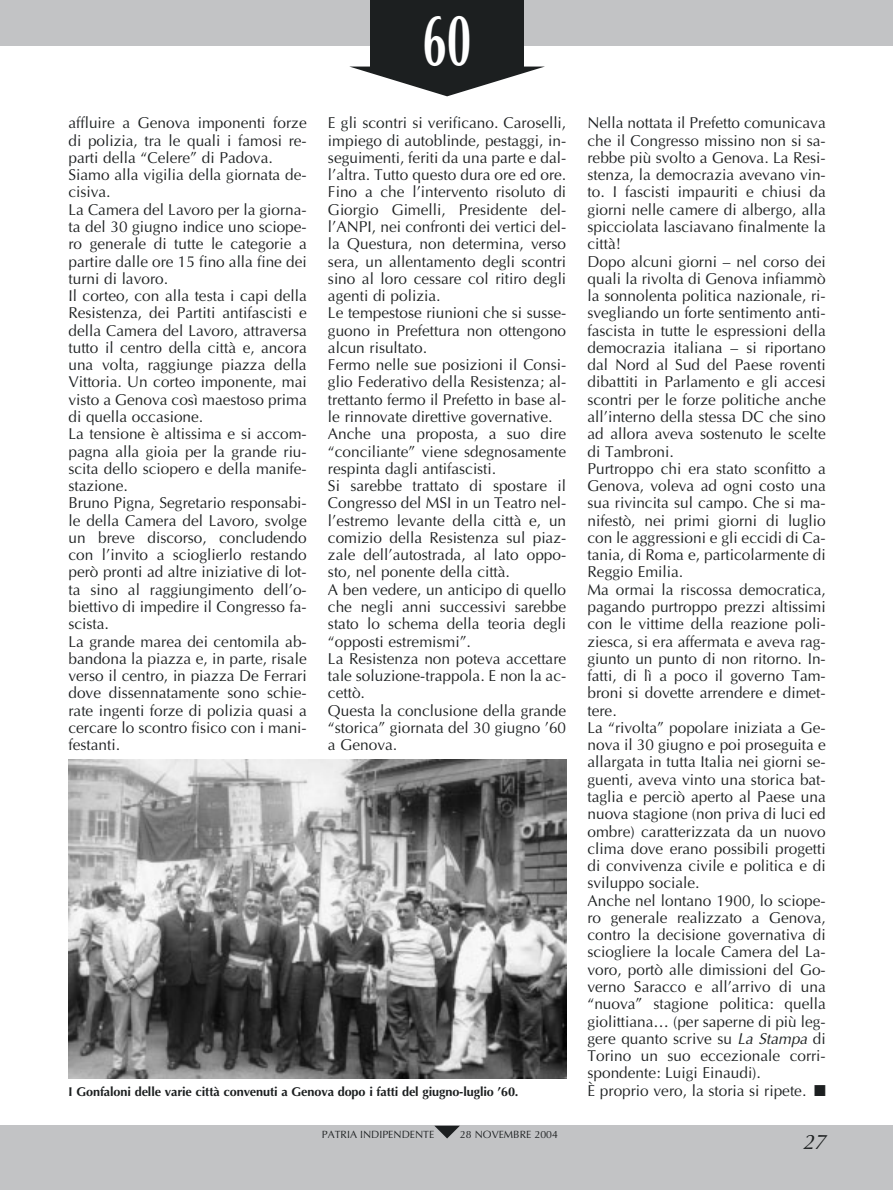
<style>
.page{position:relative;width:893px;height:1190px;background:#fff}
.page>*{position:absolute;margin:0;border:0;box-sizing:border-box;transform-origin:0 0}
.t1{font:700 73.35px "Optima";color:#fff;scale:.59 1}
.t2{font:italic 21px "Optima";color:#1c1f20}
.t3{font:15.75px/17.2px "Optima";color:#1c1f20}
.t4{font:700 12.75px "Optima";letter-spacing:-.01em;color:#1c1f20}
.t5{font:10.5px "Optima";color:#1c1f20}
.s1{font-style:italic}
</style>
<div class="page">
<div style="left:0;top:0;width:892px;height:45px;background:#c2c3c5"></div>
<div style="left:0;top:1125px;width:892px;height:65px;background:#c2c3c5"></div>
<svg style="left:434px;top:1125px;width:26px;height:13px"></svg>
<img style="left:68px;top:760px;width:498px;height:318px">
<div style="left:370px;top:0;width:153px;height:67px;background:#1c1f20"></div>
<svg style="left:351px;top:67px;width:192px;height:29px"></svg>
<h1 class="t1" style="left:423px;top:10px;width:83px">60</h1>
<p class="t3" style="left:68px;top:116px;width:240px">affluire a Genova imponenti forze di polizia, tra le quali i famosi re&shy;parti della “Celere” di Padova.<br>Siamo alla vigilia della giornata de&shy;cisiva.<br>La Camera del Lavoro per la giorna&shy;ta del 30 giugno indice uno sciope&shy;ro generale di tutte le categorie a partire dalle ore 15 fino alla fine dei turni di lavoro.<br>Il corteo, con alla testa i capi della<br>Resistenza, dei Partiti antifascisti e della Camera del Lavoro, attraversa tutto il centro della città e, ancora una volta, raggiunge piazza della<br>Vittoria. Un corteo imponente, mai visto a Genova così maestoso prima di quella occasione.<br>La tensione è altissima e si accom&shy;pagna alla gioia per la grande riu&shy;scita dello sciopero e della manife&shy;stazione.<br>Bruno Pigna, Segretario responsabi&shy;le della Camera del Lavoro, svolge un breve discorso, concludendo con l’invito a scioglierlo restando però pronti ad altre iniziative di lot&shy;ta sino al raggiungimento dell’o&shy;biettivo di impedire il Congresso fa&shy;scista.<br>La grande marea dei centomila ab&shy;bandona la piazza e, in parte, risale verso il centro, in piazza De Ferrari dove dissennatamente sono schie&shy;rate ingenti forze di polizia quasi a cercare lo scontro fisico con i mani&shy;festanti.</p>
<p class="t3" style="left:328px;top:116px;width:240px">E gli scontri si verificano. Caroselli, impiego di autoblinde, pestaggi, in&shy;seguimenti, feriti da una parte e dal&shy;l’altra. Tutto questo dura ore ed ore.<br>Fino a che l’intervento risoluto di<br>Giorgio Gimelli, Presidente del&shy;l’ANPI, nei confronti dei vertici del&shy;la Questura, non determina, verso sera, un allentamento degli scontri sino al loro cessare col ritiro degli agenti di polizia.<br>Le tempestose riunioni che si susse&shy;guono in Prefettura non ottengono alcun risultato.<br>Fermo nelle sue posizioni il Consi&shy;glio Federativo della Resistenza; al&shy;trettanto fermo il Prefetto in base al&shy;le rinnovate direttive governative.<br>Anche una proposta, a suo dire “conciliante” viene sdegnosamente respinta dagli antifascisti.<br>Si sarebbe trattato di spostare il<br>Congresso del MSI in un Teatro nel&shy;l’estremo levante della città e, un comizio della Resistenza sul piaz&shy;zale dell’autostrada, al lato oppo&shy;sto, nel ponente della città.<br>A ben vedere, un anticipo di quello che negli anni successivi sarebbe stato lo schema della teoria degli “opposti estremismi”.<br>La Resistenza non poteva accettare tale soluzione-trappola. E non la ac&shy;cettò.<br>Questa la conclusione della grande “storica” giornata del 30 giugno ’60 a Genova.</p>
<p class="t3" style="left:587px;top:116px;width:240px">Nella nottata il Prefetto comunicava che il Congresso missino non si sa&shy;rebbe più svolto a Genova. La Resi&shy;stenza, la democrazia avevano vin&shy;to. I fascisti impauriti e chiusi da giorni nelle camere di albergo, alla spicciolata lasciavano finalmente la città!<br>Dopo alcuni giorni – nel corso dei quali la rivolta di Genova infiammò la sonnolenta politica nazionale, ri&shy;svegliando un forte sentimento anti&shy;fascista in tutte le espressioni della democrazia italiana – si riportano dal Nord al Sud del Paese roventi dibattiti in Parlamento e gli accesi scontri per le forze politiche anche all’interno della stessa DC che sino ad allora aveva sostenuto le scelte di Tambroni.<br>Purtroppo chi era stato sconfitto a Genova, voleva ad ogni costo una sua rivincita sul campo. Che si ma&shy;nifestò, nei primi giorni di luglio con le aggressioni e gli eccidi di Ca&shy;tania, di Roma e, particolarmente di Reggio Emilia.<br>Ma ormai la riscossa democratica, pagando purtroppo prezzi altissimi con le vittime della reazione poli&shy;ziesca, si era affermata e aveva rag&shy;giunto un punto di non ritorno. In&shy;fatti, di lì a poco il governo Tam&shy;broni si dovette arrendere e dimet&shy;tere.<br>La “rivolta” popolare iniziata a Ge&shy;nova il 30 giugno e poi proseguita e allargata in tutta Italia nei giorni se&shy;guenti, aveva vinto una storica bat&shy;taglia e perciò aperto al Paese una nuova stagione (non priva di luci ed ombre) caratterizzata da un nuovo clima dove erano possibili progetti di convivenza civile e politica e di sviluppo sociale.<br>Anche nel lontano 1900, lo sciope&shy;ro generale realizzato a Genova, contro la decisione governativa di sciogliere la locale Camera del La&shy;voro, portò alle dimissioni del Go&shy;verno Saracco e all’arrivo di una “nuova” stagione politica: quella giolittiana… (per saperne di più leg&shy;gere quanto scrive su <span class="s1">La Stampa</span> di Torino un suo eccezionale corri&shy;spondente: Luigi Einaudi).</p>
<p class="t4" style="left:68px;top:1086px;width:451px">I Gonfaloni delle varie città convenuti a Genova dopo i fatti del giugno-luglio ’60.</p>
<p class="t3" style="left:587px;top:1083px;width:240px">È proprio vero, la storia si ripete. ■</p>
<p class="t5" style="left:322px;top:1130px;width:114px">PATRIA INDIPENDENTE</p>
<p class="t5" style="left:460px;top:1130px;width:100px">28 NOVEMBRE 2004</p>
<h2 class="t2" style="left:802px;top:1132px;width:25px">27</h2>
</div>
